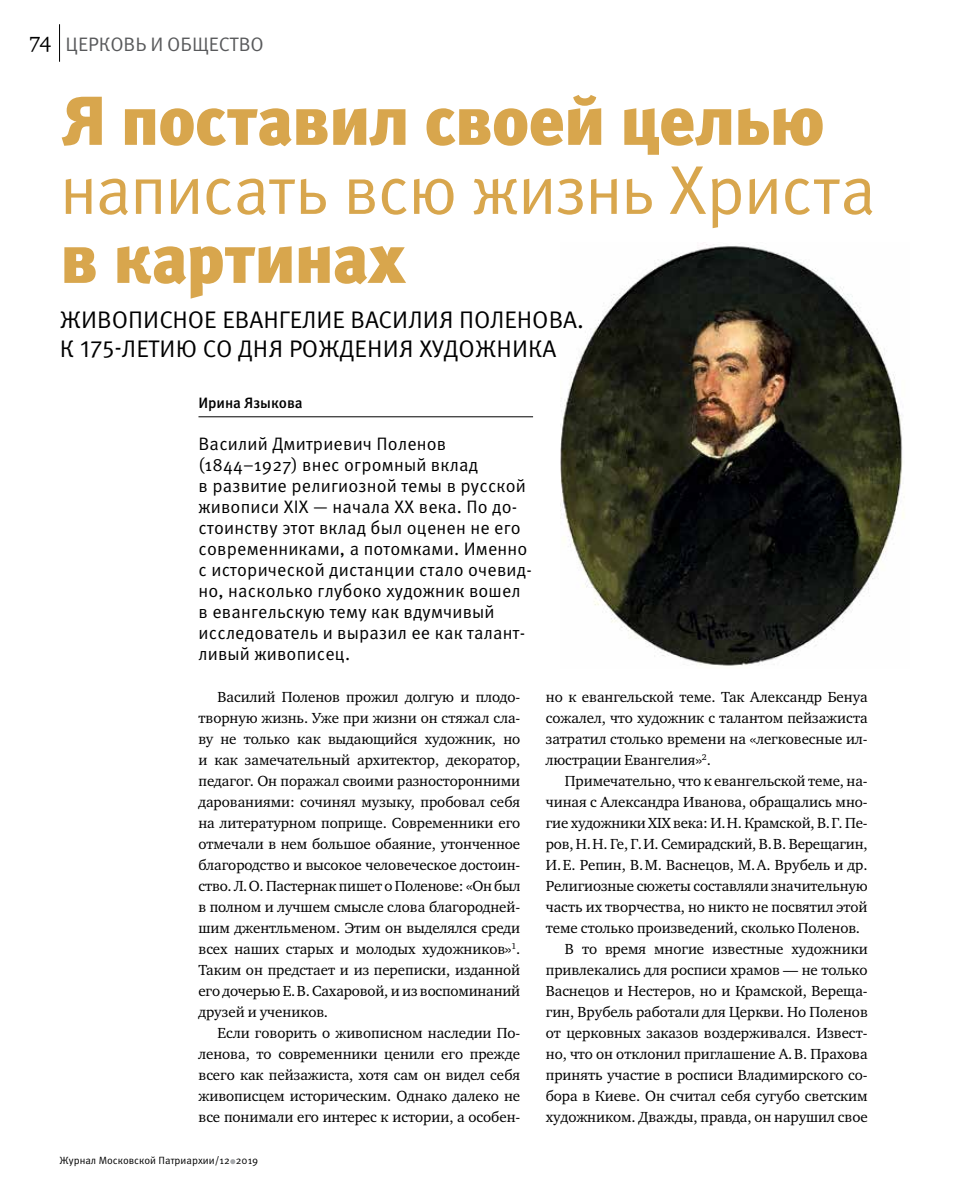
<style>
.page{position:relative;width:957px;height:1191px;background:#fff}
.page>*{position:absolute;margin:0;border:0;box-sizing:border-box;transform-origin:0 0}
.t1{font:900 69px "Meta Pro";letter-spacing:-.02em;color:#d8a64d}
.t2{font:69px "Meta Pro";letter-spacing:-.02em;color:#d8a64d}
.t3{font:24px/28.5px "Meta Pro";color:#000}
.t4{font:19.5px "Meta Pro";letter-spacing:-.005em;color:#58595b}
.t5{font:18px/21px "Meta Pro";letter-spacing:.01em;color:#000}
.t6{font:15px/21px "Charter ITC";letter-spacing:-.005em;color:#000;text-align:justify}
.t7{font:500 15px "Meta Pro";letter-spacing:-.005em;color:#000}
.t8{font:10.5px "Meta Pro";color:#000}
.s1{font-family:"Charter ITC";font-size:21px;color:#000}
</style>
<div class="page">
<svg style="left:230px;top:1159px;width:5px;height:5px"></svg>
<hr style="left:59px;top:24px;width:1px;height:38px;background:#000">
<img style="left:561px;top:244px;width:344px;height:422px">
<hr style="left:198px;top:416px;width:335px;height:1px;background:#000">
<h3 class="t4" style="left:29px;top:32px;width:236px"><span class="s1">74</span> ЦЕРКОВЬ И ОБЩЕСТВО</h3>
<h1 class="t1" style="left:60px;top:77px;width:766px">Я поставил своей целью</h1>
<h1 class="t2" style="left:60px;top:146px;width:818px">написать всю жизнь Христа</h1>
<h1 class="t1" style="left:60px;top:215px;width:347px">в картинах</h1>
<h2 class="t3" style="left:60px;top:306px;width:526px">ЖИВОПИСНОЕ ЕВАНГЕЛИЕ ВАСИЛИЯ ПОЛЕНОВА.<br>К 175-ЛЕТИЮ СО ДНЯ РОЖДЕНИЯ ХУДОЖНИКА</h2>
<p class="t7" style="left:198px;top:393px;width:106px">Ирина Языкова</p>
<p class="t5" style="left:198px;top:434px;width:335px">Василий Дмитриевич Поленов (1844–1927) внес огромный вклад<br>в развитие религиозной темы в русской живописи XIX — начала XX века. По до&shy;стоинству этот вклад был оценен не его современниками, а потомками. Именно с исторической дистанции стало очевид&shy;но, насколько глубоко художник вошел в евангельскую тему как вдумчивый исследователь и выразил ее как талант&shy;ливый живописец.</p>
<p class="t6" style="left:198px;top:686px;width:323px;text-indent:19px">Василий Поленов прожил долгую и плодо&shy;творную жизнь. Уже при жизни он стяжал сла&shy;ву не только как выдающийся художник, но и как замечательный архитектор, декоратор, педагог. Он поражал своими разносторонними дарованиями: сочинял музыку, пробовал себя на литературном поприще. Современники его отмечали в нем большое обаяние, утонченное благородство и высокое человеческое достоин&shy;ство. Л.О. Пастернак пишет о Поленове: «Он был в полном и лучшем смысле слова благородней&shy;шим джентльменом. Этим он выделялся среди всех наших старых и молодых художников»<sup>1</sup>.<br>Таким он предстает и из переписки, изданной его дочерью Е.В. Сахаровой, и из воспоминаний друзей и учеников.</p>
<p class="t6" style="left:198px;top:1022px;width:323px;text-indent:19px">Если говорить о живописном наследии По&shy;ленова, то современники ценили его прежде всего как пейзажиста, хотя сам он видел себя живописцем историческим. Однако далеко не все понимали его интерес к истории, а особен-</p>
<p class="t6" style="left:546px;top:686px;width:323px">но к евангельской теме. Так Александр Бенуа сожалел, что художник с талантом пейзажиста затратил столько времени на «легковесные ил&shy;люстрации Евангелия»<sup>2</sup>.</p>
<p class="t6" style="left:565px;top:770px;width:304px">Примечательно, что к евангельской теме, на-</p>
<p class="t6" style="left:546px;top:791px;width:323px">чиная с Александра Иванова, обращались мно-</p>
<p class="t6" style="left:546px;top:812px;width:323px">гие художники XIX века: И.Н. Крамской, В.Г. Пе-</p>
<p class="t6" style="left:546px;top:833px;width:323px">ров, Н.Н. Ге, Г.И. Семирадский, В.В. Верещагин,</p>
<p class="t6" style="left:546px;top:854px;width:323px">И.Е. Репин, В.М. Васнецов, М.А. Врубель и др.</p>
<p class="t6" style="left:546px;top:875px;width:323px">Религиозные сюжеты составляли значительную</p>
<p class="t6" style="left:546px;top:896px;width:323px">часть их творчества, но никто не посвятил этой</p>
<p class="t6" style="left:546px;top:917px;width:316px">теме столько произведений, сколько Поленов.</p>
<p class="t6" style="left:565px;top:938px;width:304px">В то время многие известные художники</p>
<p class="t6" style="left:546px;top:959px;width:323px">привлекались для росписи храмов — не только</p>
<p class="t6" style="left:546px;top:980px;width:323px">Васнецов и Нестеров, но и Крамской, Вереща-</p>
<p class="t6" style="left:546px;top:1001px;width:323px">гин, Врубель работали для Церкви. Но Поленов</p>
<p class="t6" style="left:546px;top:1022px;width:323px">от церковных заказов воздерживался. Извест-</p>
<p class="t6" style="left:546px;top:1043px;width:323px">но, что он отклонил приглашение А.В. Прахова</p>
<p class="t6" style="left:546px;top:1064px;width:323px">принять участие в росписи Владимирского со-</p>
<p class="t6" style="left:546px;top:1085px;width:323px">бора в Киеве. Он считал себя сугубо светским</p>
<p class="t6" style="left:546px;top:1106px;width:323px">художником. Дважды, правда, он нарушил свое</p>
<p class="t8" style="left:60px;top:1153px;width:200px">Журнал Московской Патриархии/12 2019</p>
</div>
